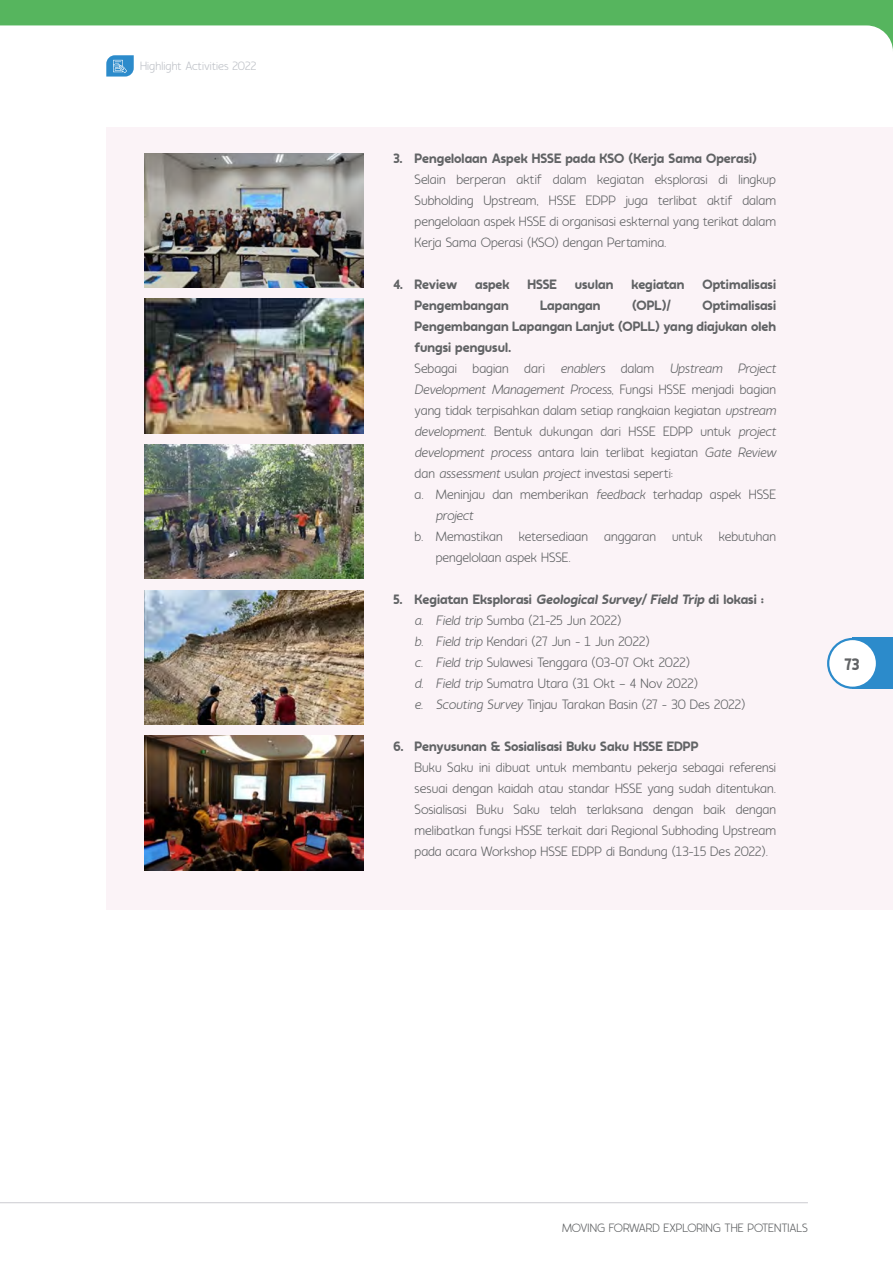
<style>
.page{position:relative;width:893px;height:1263px;background:#fff}
.page>*{position:absolute;margin:0;border:0;box-sizing:border-box;transform-origin:0 0}
.t1{font:700 16.5px "Auro";color:#616365}
.t2{font:13.5px/21px "Auro";color:#616365;text-align:justify}
.t3{font:700 13.5px "Auro";color:#616365}
.t4{font:italic 13.5px "Auro";color:#616365}
.t5{font:12px "Auro";color:#616365}
.t6{font:12px "Auro";color:#bfc2c8}
.s1{font-style:normal}
.s2{font-style:italic}
.s3{font-weight:700}
.s4{font-weight:700;font-style:italic}
</style>
<div class="page">
<div style="left:106px;top:128px;width:787px;height:782px;background:#fbf3f7"></div>
<img style="left:145px;top:153px;width:219px;height:135px">
<img style="left:145px;top:299px;width:219px;height:134px">
<img style="left:145px;top:444px;width:219px;height:135px">
<img style="left:145px;top:590px;width:219px;height:134px">
<img style="left:145px;top:736px;width:219px;height:134px">
<div style="left:853px;top:638px;width:40px;height:51px;background:#2c8bcb"></div>
<div style="left:828px;top:639px;width:49px;height:49px;background:#fff;border-radius:50%"></div>
<div style="left:827px;top:638px;width:51px;height:51px;border:2px solid #2c8bcb;border-radius:50%"></div>
<hr style="left:0;top:1202px;width:808px;height:1px;background:#d1d1d6">
<svg style="left:0;top:0;width:893px;height:50px;fill:#56b55e"></svg>
<svg style="left:106px;top:55px;width:28px;height:22px"></svg>
<p class="t6" style="left:140px;top:59px;width:118px">Highlight Activities 2022</p>
<p class="t3" style="left:393px;top:150px;width:365px">3. Pengelolaan Aspek HSSE pada KSO (Kerja Sama Operasi)</p>
<p class="t2" style="left:415px;top:169px;width:363px">Selain berperan aktif dalam kegiatan eksplorasi di lingkup Subholding Upstream, HSSE EDPP juga terlibat aktif dalam pengelolaan aspek HSSE di organisasi eskternal yang terikat dalam Kerja Sama Operasi (KSO) dengan Pertamina.</p>
<p class="t3" style="left:393px;top:276px;width:65px">4. Review</p>
<p class="t3" style="left:475px;top:276px;width:36px">aspek</p>
<p class="t3" style="left:527px;top:276px;width:31px">HSSE</p>
<p class="t3" style="left:575px;top:276px;width:40px">usulan</p>
<p class="t3" style="left:631px;top:276px;width:55px">kegiatan</p>
<p class="t3" style="left:702px;top:276px;width:75px">Optimalisasi</p>
<p class="t3" style="left:415px;top:297px;width:96px">Pengembangan</p>
<p class="t3" style="left:540px;top:297px;width:62px">Lapangan</p>
<p class="t3" style="left:632px;top:297px;width:41px">(OPL)/</p>
<p class="t3" style="left:703px;top:297px;width:75px">Optimalisasi</p>
<p class="t3" style="left:415px;top:318px;width:363px">Pengembangan Lapangan Lanjut (OPLL) yang diajukan oleh</p>
<p class="t3" style="left:415px;top:339px;width:98px">fungsi pengusul.</p>
<p class="t4" style="left:415px;top:360px;width:363px"><span class="s1">Sebagai bagian dari</span> enablers <span class="s1">dalam</span> Upstream Project</p>
<p class="t4" style="left:415px;top:381px;width:363px">Development Management Process<span class="s1">, Fungsi HSSE menjadi bagian</span></p>
<p class="t2" style="left:415px;top:400px;width:363px">yang tidak terpisahkan dalam setiap rangkaian kegiatan <span class="s2">upstream</span></p>
<p class="t2" style="left:415px;top:421px;width:363px"><span class="s2">development</span>. Bentuk dukungan dari HSSE EDPP untuk <span class="s2">project</span></p>
<p class="t4" style="left:415px;top:444px;width:363px">development process <span class="s1">antara lain terlibat kegiatan</span> Gate Review</p>
<p class="t2" style="left:415px;top:463px;width:260px">dan <span class="s2">assessment</span> usulan <span class="s2">project</span> investasi seperti:</p>
<p class="t2" style="left:415px;top:484px;width:363px">a. Meninjau dan memberikan <span class="s2">feedback</span> terhadap aspek HSSE</p>
<p class="t4" style="left:436px;top:507px;width:39px">project</p>
<p class="t2" style="left:436px;top:526px;width:342px;text-indent:-21px">b. Memastikan ketersediaan anggaran untuk kebutuhan pengelolaan aspek HSSE.</p>
<p class="t2" style="left:415px;top:589px;width:351px;text-align:left;text-indent:-21px"><span class="s3">5. Kegiatan Eksplorasi</span> <span class="s4">Geological Survey/ Field Trip</span> <span class="s3">di lokasi : </span><span class="s2">a. Field trip</span> Sumba (21-25 Jun 2022)<br><span class="s2">b. Field trip</span> Kendari (27 Jun - 1 Jun 2022)<br><span class="s2">c. Field trip</span> Sulawesi Tenggara (03-07 Okt 2022)<br><span class="s2">d. Field trip</span> Sumatra Utara (31 Okt – 4 Nov 2022)<br><span class="s2">e. Scouting Survey</span> Tinjau Tarakan Basin (27 - 30 Des 2022)</p>
<p class="t3" style="left:393px;top:738px;width:307px">6. Penyusunan &amp; Sosialisasi Buku Saku HSSE EDPP</p>
<p class="t2" style="left:415px;top:757px;width:363px">Buku Saku ini dibuat untuk membantu pekerja sebagai referensi sesuai dengan kaidah atau standar HSSE yang sudah ditentukan.<br>Sosialisasi Buku Saku telah terlaksana dengan baik dengan melibatkan fungsi HSSE terkait dari Regional Subhoding Upstream pada acara Workshop HSSE EDPP di Bandung (13-15 Des 2022).</p>
<p class="t1" style="left:844px;top:654px;width:16px">73</p>
<p class="t5" style="left:562px;top:1221px;width:247px">MOVING FORWARD EXPLORING THE POTENTIALS</p>
</div>
